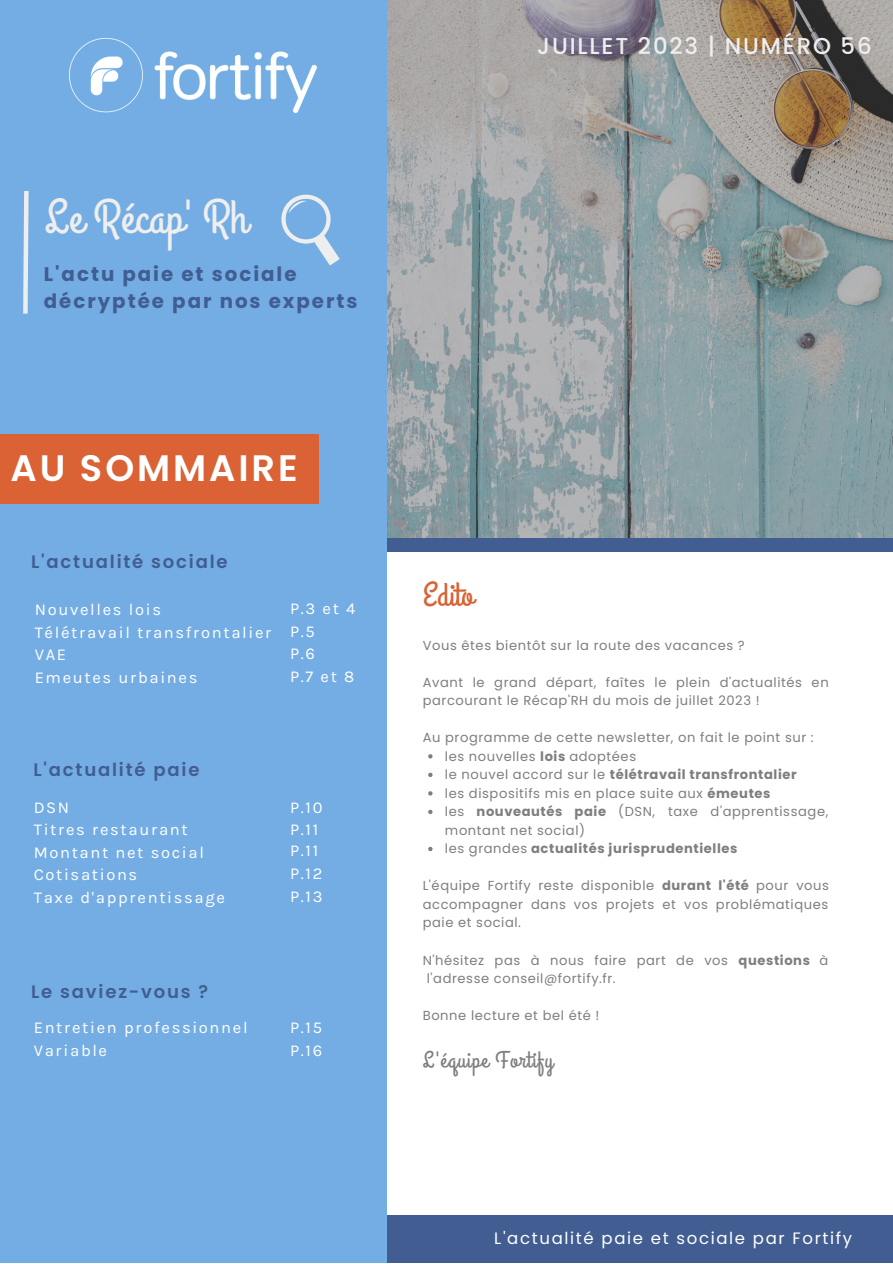
<style>
.page{position:relative;width:893px;height:1264px;background:#fff}
.page>*{position:absolute;margin:0;border:0;box-sizing:border-box;transform-origin:0 0}
.t1{font:47.85px "Grand Hotel";color:#eee}
.t2{font:600 36.75px "Poppins";letter-spacing:.08em;color:#fff}
.t3{font:33.15px "Grand Hotel";color:#da6234}
.t4{font:500 22.95px "Poppins";letter-spacing:.08em;color:#eee}
.t5{font:22.95px "Grand Hotel";letter-spacing:.045em;color:#7e7e7e}
.t6{font:700 19.8px/26.8px "Poppins";letter-spacing:.1em;color:#415d91}
.t7{font:600 18px "Poppins";letter-spacing:.1em;color:#415d91}
.t8{font:16.5px "Karla";letter-spacing:.1em;color:#fff}
.t9{font:16.5px "Poppins";letter-spacing:.1em;color:#fff}
.t10{font:13.05px/18.5px "Poppins";letter-spacing:.045em;color:#7e7e7e}
.t11{font:700 13.05px "Poppins";letter-spacing:.045em;color:#7e7e7e}
.s1{font-weight:700}
.s2{font-weight:400}
</style>
<div class="page">
<img style="left:386px;top:0;width:506px;height:538px">
<div style="left:309px;top:1215px;width:583px;height:47px;background:#415d91"></div>
<div style="left:313px;top:538px;width:579px;height:13px;background:#415d91"></div>
<div style="left:0;top:0;width:386px;height:1262px;background:#73ade4"></div>
<img style="left:70px;top:39px;width:246px;height:74px">
<svg style="left:281px;top:194px;width:59px;height:71px"></svg>
<div style="left:0;top:434px;width:319px;height:70px;background:#da6234"></div>
<svg style="left:428px;top:754px;width:4px;height:4px"></svg>
<svg style="left:428px;top:772px;width:4px;height:5px"></svg>
<svg style="left:428px;top:791px;width:4px;height:4px"></svg>
<svg style="left:428px;top:809px;width:4px;height:5px"></svg>
<svg style="left:428px;top:846px;width:4px;height:5px"></svg>
<svg style="left:23px;top:191px;width:6px;height:123px"></svg>
<p class="t1" style="left:45px;top:187px;width:204px">Le Récap' Rh</p>
<p class="t6" style="left:44px;top:260px;width:315px">L'actu paie et sociale décryptée par nos experts</p>
<p class="t2" style="left:10px;top:442px;width:289px">AU SOMMAIRE</p>
<p class="t7" style="left:31px;top:549px;width:198px">L'actualité sociale</p>
<p class="t8" style="left:35px;top:600px;width:128px">Nouvelles lois</p>
<p class="t8" style="left:35px;top:622px;width:238px">Télétravail transfrontalier</p>
<p class="t8" style="left:35px;top:645px;width:33px">VAE</p>
<p class="t8" style="left:35px;top:667px;width:164px">Emeutes urbaines</p>
<p class="t8" style="left:290px;top:599px;width:67px">P.3 et 4</p>
<p class="t8" style="left:290px;top:621px;width:26px">P.5</p>
<p class="t8" style="left:290px;top:644px;width:26px">P.6</p>
<p class="t8" style="left:290px;top:666px;width:66px">P.7 et 8</p>
<p class="t7" style="left:33px;top:757px;width:168px">L'actualité paie</p>
<p class="t8" style="left:34px;top:797px;width:37px">DSN</p>
<p class="t8" style="left:34px;top:820px;width:155px">Titres restaurant</p>
<p class="t8" style="left:34px;top:842px;width:172px">Montant net social</p>
<p class="t8" style="left:34px;top:865px;width:105px">Cotisations</p>
<p class="t8" style="left:34px;top:887px;width:193px">Taxe d'apprentissage</p>
<p class="t7" style="left:31px;top:978px;width:178px">Le saviez-vous ?</p>
<p class="t8" style="left:34px;top:1017px;width:215px">Entretien professionnel</p>
<p class="t8" style="left:34px;top:1040px;width:75px">Variable</p>
<p class="t8" style="left:290px;top:798px;width:34px">P.10</p>
<p class="t8" style="left:290px;top:819px;width:29px">P.11</p>
<p class="t8" style="left:290px;top:841px;width:29px">P.11</p>
<p class="t8" style="left:290px;top:863px;width:34px">P.12</p>
<p class="t8" style="left:290px;top:887px;width:34px">P.13</p>
<p class="t8" style="left:290px;top:1017px;width:33px">P.15</p>
<p class="t8" style="left:290px;top:1040px;width:33px">P.16</p>
<p class="t4" style="left:537px;top:30px;width:336px">JUILLET 2023 | NUMÉRO 56</p>
<p class="t3" style="left:422px;top:573px;width:52px">Edito</p>
<p class="t10" style="left:422px;top:635px;width:323px">Vous êtes bientôt sur la route des vacances ?</p>
<p class="t10" style="left:422px;top:672px;width:407px">Avant le grand départ, faîtes le plein d'actualités en parcourant le Récap'RH du mois de juillet 2023 !</p>
<p class="t10" style="left:422px;top:728px;width:392px">Au programme de cette newsletter, on fait le point sur :</p>
<p class="t10" style="left:445px;top:747px;width:193px">les nouvelles <span class="s1">lois</span> adoptées</p>
<p class="t11" style="left:445px;top:765px;width:353px"><span class="s2">le nouvel accord sur le</span> télétravail transfrontalier</p>
<p class="t10" style="left:445px;top:784px;width:327px">les dispositifs mis en place suite aux <span class="s1">émeutes</span></p>
<p class="t10" style="left:445px;top:802px;width:385px">les <span class="s1">nouveautés paie</span> (DSN, taxe d'apprentissage, montant net social)</p>
<p class="t11" style="left:445px;top:839px;width:294px"><span class="s2">les grandes</span> actualités jurisprudentielles</p>
<p class="t10" style="left:422px;top:876px;width:408px;text-align:justify">L'équipe Fortify reste disponible <span class="s1">durant l'été</span> pour vous accompagner dans vos projets et vos problématiques paie et social.</p>
<p class="t10" style="left:427px;top:950px;width:403px;text-indent:-4px">N'hésitez pas à nous faire part de vos <span class="s1">questions</span> à l'adresse conseil@fortify.fr.</p>
<p class="t10" style="left:422px;top:1006px;width:178px">Bonne lecture et bel été !</p>
<p class="t5" style="left:422px;top:1045px;width:132px">L'équipe Fortify</p>
<p class="t9" style="left:494px;top:1226px;width:359px">L'actualité paie et sociale par Fortify</p>
</div>
